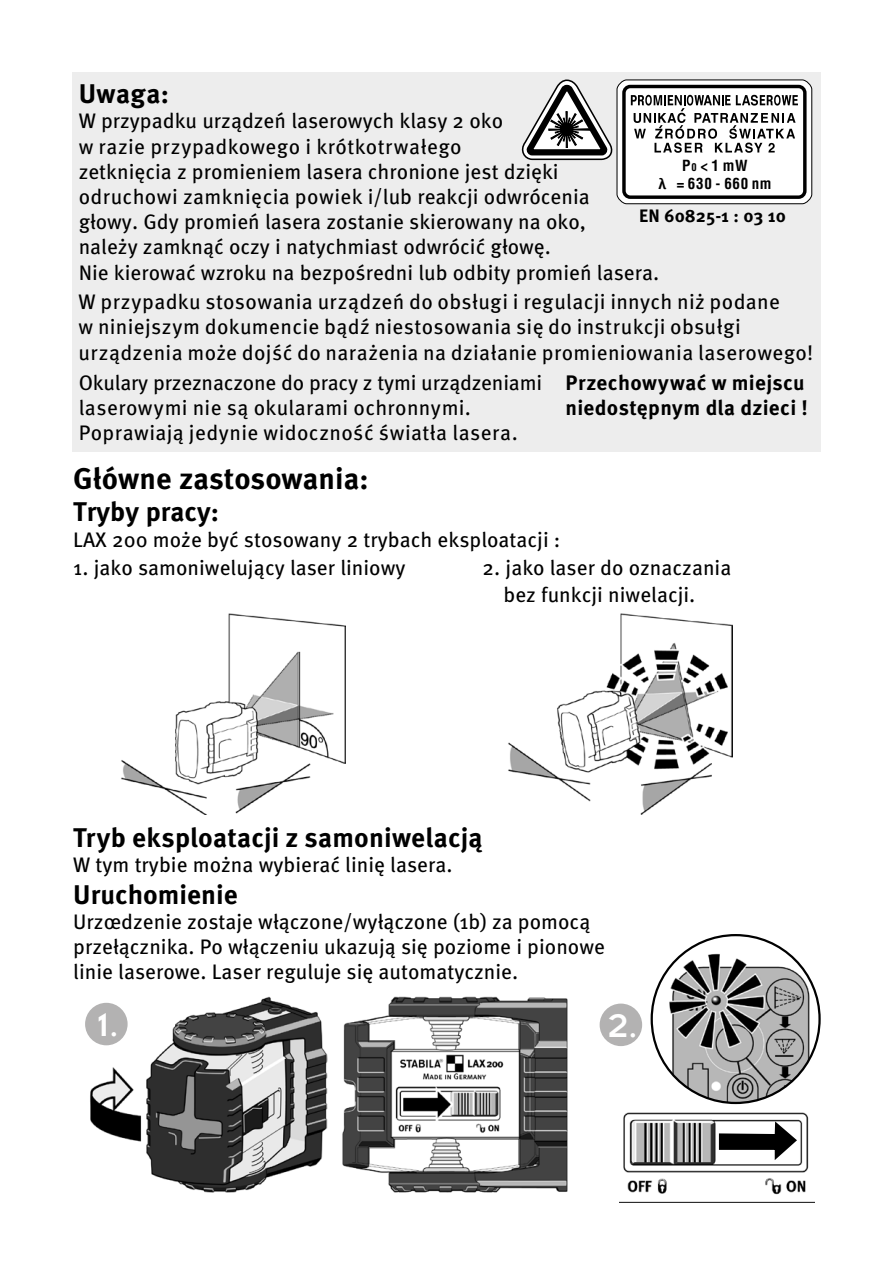
<style>
.page{position:relative;width:893px;height:1263px;background:#fff}
.page>*{position:absolute;margin:0;border:0;box-sizing:border-box;transform-origin:0 0}
.t1{font:36px "Insignia";color:#fff}
.t2{font:700 30px "Meta Pro";color:#000}
.t3{font:700 27px "Meta Pro";letter-spacing:.005em;color:#000}
.t4{font:21px/25.2px "Meta Pro";color:#000}
.t5{font:700 21px/25.2px "Meta Pro";letter-spacing:.015em;color:#000}
.t6{font:700 18px "Meta Pro";color:#000}
.t7{font:700 condensed 15px/18px "Helvetica";letter-spacing:.045em;color:#000;text-align:center}
.s1{font-size:10.5px}
.s2{font-family:"Meta Pro";font-stretch:normal}
</style>
<div class="page">
<div style="left:72px;top:72px;width:749px;height:380px;background:#ededed"></div>
<img style="left:668px;top:952px;width:143px;height:151px">
<img style="left:508px;top:614px;width:224px;height:201px">
<img style="left:121px;top:614px;width:224px;height:201px">
<img style="left:342px;top:996px;width:226px;height:197px">
<img style="left:619px;top:1112px;width:195px;height:91px">
<svg style="left:717px;top:1118px;width:82px;height:45px"></svg>
<div style="left:600px;top:1003px;width:42px;height:43px;background:#b3b2b2;border-radius:50%"></div>
<img style="left:89px;top:996px;width:238px;height:196px">
<div style="left:85px;top:1003px;width:43px;height:42px;background:#b3b2b2;border-radius:50%"></div>
<svg style="left:521px;top:79px;width:92px;height:82px"></svg>
<div style="left:617px;top:80px;width:195px;height:124px;background:#fff;border-radius:9px"></div>
<div style="left:617px;top:79px;width:195px;height:125px;border:1px solid #000;border-radius:9px"></div>
<div style="left:622px;top:85px;width:185px;height:114px;border:3px solid #000;border-radius:6px"></div>
<svg style="left:631px;top:95px;width:167px;height:58px"></svg>
<p class="t3" style="left:79px;top:73px;width:92px">Uwaga:</p>
<p class="t4" style="left:79px;top:107px;width:582px">W przypadku urządzeń laserowych klasy 2 oko<br>w razie przypadkowego i krótkotrwałego<br>zetknięcia z promieniem lasera chronione jest dzięki odruchowi zamknięcia powiek i/lub reakcji odwrócenia<br>głowy. Gdy promień lasera zostanie skierowany na oko,<br>należy zamknąć oczy i natychmiast odwrócić głowę.<br>Nie kierować wzroku na bezpośredni lub odbity promień lasera.</p>
<p class="t7" style="left:658px;top:157px;width:115px">P<span class="s1">0</span> &lt; 1 mW<br><span class="s2">λ</span> = 630 - 660 nm</p>
<p class="t6" style="left:639px;top:202px;width:148px">EN 60825-1 : 03 10</p>
<p class="t4" style="left:79px;top:288px;width:736px">W przypadku stosowania urządzeń do obsługi i regulacji innych niż podane<br>w niniejszym dokumencie bądź niestosowania się do instrukcji obsułgi urządzenia może dojść do narażenia na działanie promieniowania laserowego!</p>
<p class="t4" style="left:79px;top:369px;width:465px">Okulary przeznaczone do pracy z tymi urządzeniami laserowymi nie są okularami ochronnymi.<br>Poprawiają jedynie widoczność światła lasera.</p>
<p class="t5" style="left:566px;top:369px;width:244px">Przechowywać w miejscu niedostępnym dla dzieci !</p>
<h2 class="t2" style="left:73px;top:455px;width:297px">Główne zastosowania:</h2>
<p class="t3" style="left:73px;top:491px;width:147px">Tryby pracy:</p>
<p class="t4" style="left:73px;top:525px;width:489px">LAX 200 może być stosowany 2 trybach eksploatacji :</p>
<p class="t4" style="left:73px;top:554px;width:334px">1. jako samoniwelujący laser liniowy</p>
<p class="t4" style="left:503px;top:553px;width:229px;line-height:27px;text-indent:-21px">2. jako laser do oznaczania bez funkcji niwelacji.</p>
<p class="t3" style="left:73px;top:816px;width:411px">Tryb eksploatacji z samoniwelacją</p>
<p class="t4" style="left:73px;top:851px;width:381px">W tym trybie można wybierać linię lasera.</p>
<p class="t3" style="left:73px;top:873px;width:166px">Uruchomienie</p>
<p class="t4" style="left:73px;top:907px;width:533px">Urzœdzenie zostaje włączone/wyłączone (1b) za pomocą przełącznika. Po włączeniu ukazują się poziome i pionowe linie laserowe. Laser reguluje się automatycznie.</p>
<h1 class="t1" style="left:98px;top:1006px;width:23px">1.</h1>
<h1 class="t1" style="left:608px;top:1007px;width:31px">2.</h1>
</div>
